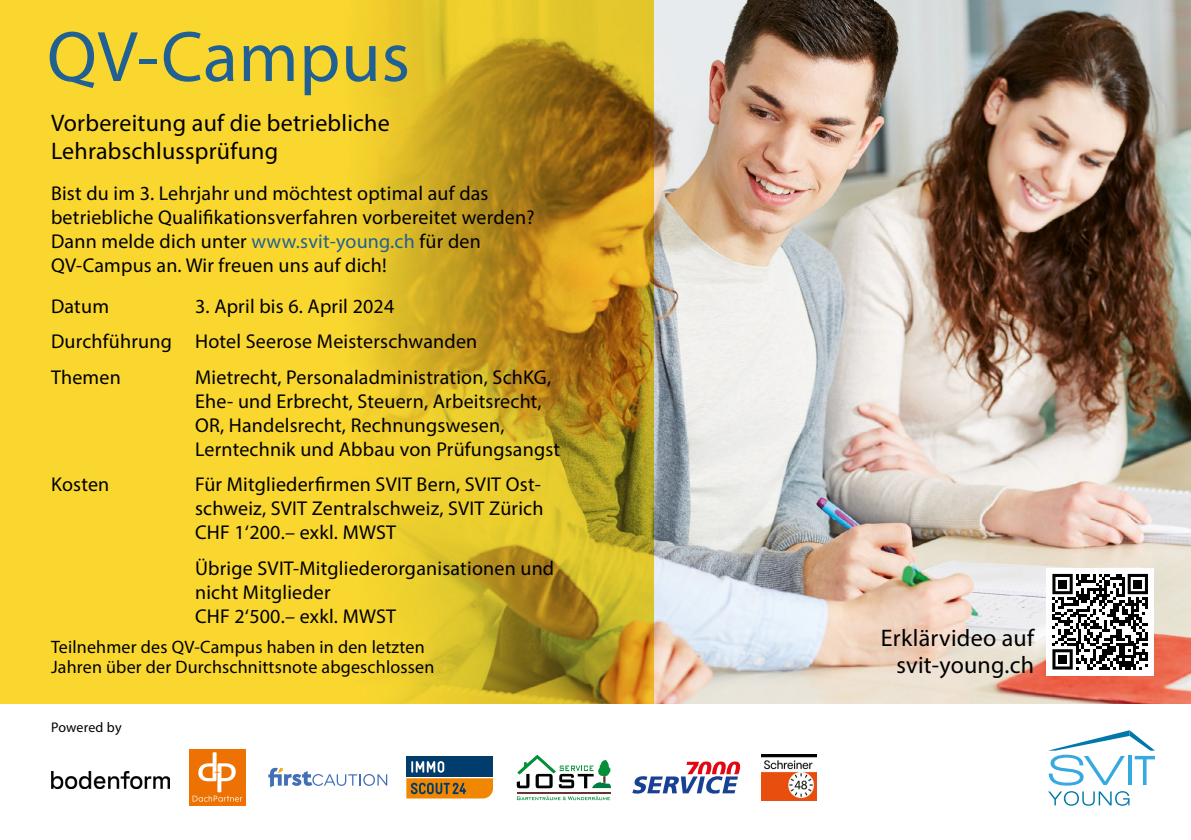
<style>
.page{position:relative;width:1191px;height:840px;background:#fff}
.page>*{position:absolute;margin:0;border:0;box-sizing:border-box;transform-origin:0 0}
.t1{font:72px "Myriad Pro";letter-spacing:.01em;color:#206093}
.t2{font:24px/28px "Myriad Pro";letter-spacing:.01em;color:#000}
.t3{font:20px/24px "Myriad Pro";letter-spacing:.01em;color:#000}
.t4{font:18px/20px "Myriad Pro";letter-spacing:.01em;color:#000}
.t5{font:14px "Myriad Pro";letter-spacing:.01em;color:#000}
.s1{color:#206093}
</style>
<div class="page">
<img style="left:653px;top:0;width:538px;height:703px">
<svg style="left:0;top:0;width:653px;height:703px;background:#e3c029"></svg>
<svg style="left:1048px;top:730px;width:107px;height:75px"></svg>
<div style="left:1046px;top:568px;width:107px;height:107px;background:#fff"></div>
<svg style="left:1052px;top:573px;width:96px;height:96px"></svg>
<div style="left:1058px;top:579px;width:9px;height:9px;background:#000"></div>
<div style="left:1133px;top:579px;width:9px;height:9px;background:#000"></div>
<div style="left:1058px;top:654px;width:9px;height:9px;background:#000"></div>
<svg style="left:517px;top:755px;width:94px;height:32px"></svg>
<hr style="left:517px;top:791px;width:93px;height:1px;background:#653331">
<svg style="left:517px;top:795px;width:93px;height:4px"></svg>
<div style="left:406px;top:756px;width:87px;height:20px;background:#003c6c"></div>
<svg style="left:406px;top:761px;width:87px;height:37px"></svg>
<div style="left:189px;top:748px;width:56px;height:57px;background:#ee7203"></div>
<svg style="left:193px;top:752px;width:49px;height:49px"></svg>
<svg style="left:632px;top:761px;width:108px;height:32px"></svg>
<svg style="left:268px;top:767px;width:119px;height:19px"></svg>
<img style="left:761px;top:754px;width:56px;height:45px">
<img style="left:51px;top:771px;width:119px;height:16px">
<h1 class="t1" style="left:47px;top:12px;width:364px">QV-Campus</h1>
<p class="t2" style="left:51px;top:108px;width:340px">Vorbereitung auf die betriebliche<br>Lehrabschlussprüfung</p>
<p class="t3" style="left:51px;top:181px;width:485px">Bist du im 3. Lehrjahr und möchtest optimal auf das betriebliche Qualifikationsverfahren vorbereitet werden?<br>Dann melde dich unter <span class="s1">www.svit-young.ch</span> für den QV-Campus an. Wir freuen uns auf dich!</p>
<p class="t3" style="left:51px;top:294px;width:59px">Datum</p>
<p class="t3" style="left:51px;top:288px;width:428px;line-height:35.4px;text-indent:144px">3. April bis 6. April 2024<br>Durchführung Hotel Seerose Meisterschwanden<br>Themen</p>
<p class="t3" style="left:195px;top:364px;width:367px">Mietrecht, Personaladministration, SchKG, Ehe- und Erbrecht, Steuern, Arbeitsrecht, OR, Handelsrecht, Rechnungswesen, Lerntechnik und Abbau von Prüfungsangst</p>
<p class="t3" style="left:51px;top:472px;width:60px">Kosten</p>
<p class="t3" style="left:195px;top:472px;width:350px">Für Mitgliederfirmen SVIT Bern, SVIT Ost&shy;schweiz, SVIT Zentralschweiz, SVIT Zürich<br>CHF 1‘200.– exkl. MWST</p>
<p class="t3" style="left:195px;top:555px;width:361px">Übrige SVIT-Mitgliederorganisationen und nicht Mitglieder<br>CHF 2‘500.– exkl. MWST</p>
<p class="t4" style="left:51px;top:636px;width:385px">Teilnehmer des QV-Campus haben in den letzten<br>Jahren über der Durchschnittsnote abgeschlossen</p>
<p class="t5" style="left:51px;top:717px;width:72px">Powered by</p>
<p class="t2" style="left:880px;top:623px;width:155px;line-height:26.8px;text-align:right">Erklärvideo auf svit-young.ch</p>
</div>
